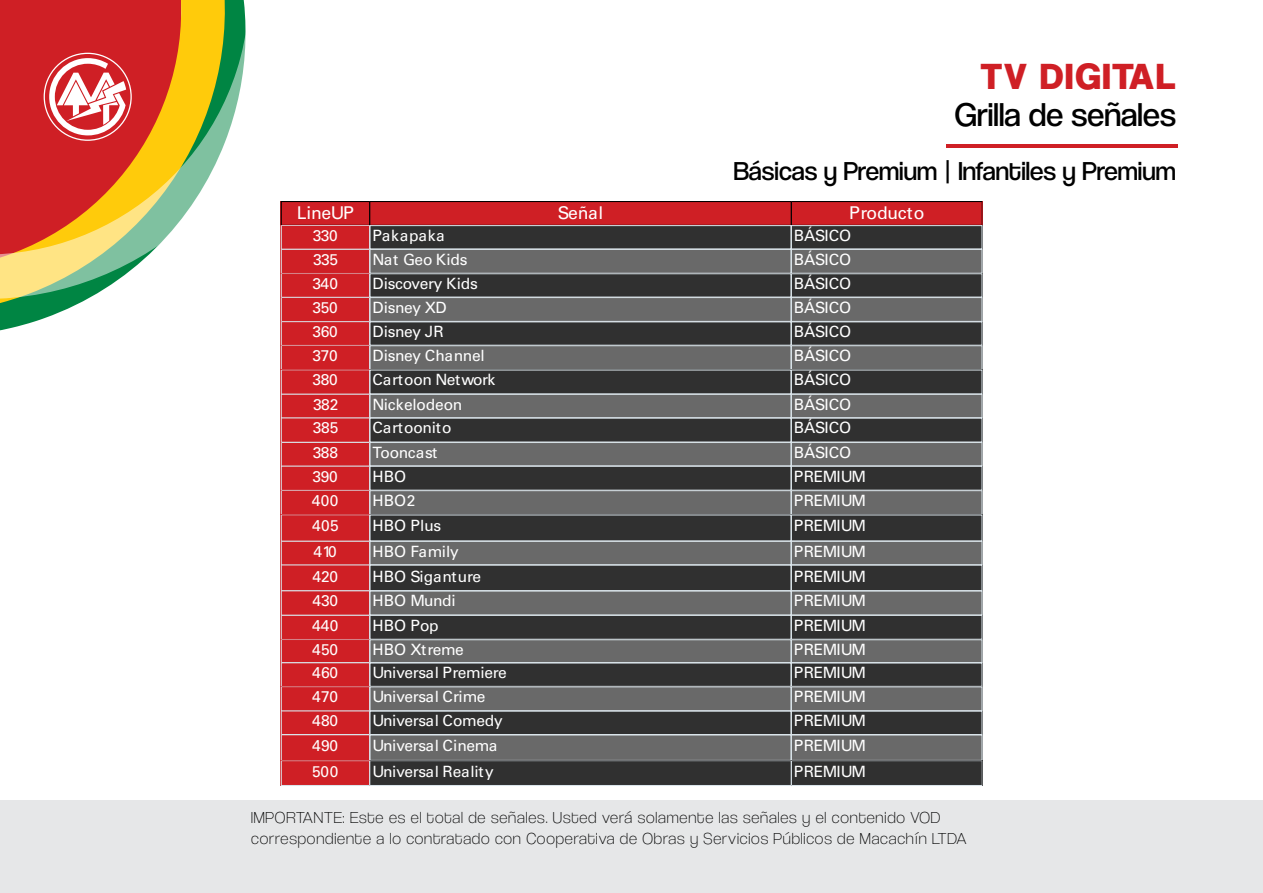
<style>
.page{position:relative;width:1263px;height:893px;background:#fff}
.page>*{position:absolute;margin:0;border:0;box-sizing:border-box;transform-origin:0 0}
.t1{font:37.95px "Coolvetica Hv";letter-spacing:.05em;color:#cf1f25}
.t2{font:34.05px "Coolvetica Bk";color:#000}
.t3{font:27px "Coolvetica Bk";color:#000}
.t4{font:17.55px "Univers LT Std";letter-spacing:-.015em;color:#fff}
.t5{font:16.5px/21px "Coolvetica El";letter-spacing:.05em;color:#000}
.t6{font:15.6px "Univers LT Std";letter-spacing:-.01em;color:#fff}
.t7{font:15.6px "Univers LT Std";letter-spacing:.045em;color:#fff}
</style>
<div class="page">
<svg style="left:281px;top:201px;width:701px;height:585px;background:#674d4e"></svg>
<hr style="left:1044px;top:144px;width:134px;height:3px;background:#cf1f25">
<hr style="left:946px;top:144px;width:98px;height:3px;background:#cf1f25">
<svg style="left:0;top:0;width:246px;height:331px"></svg>
<svg style="left:49px;top:58px;width:77px;height:77px"></svg>
<div style="left:0;top:800px;width:1263px;height:93px;background:#e6e7e8"></div>
<h1 class="t1" style="left:981px;top:54px;width:196px">TV DIGITAL</h1>
<h2 class="t2" style="left:955px;top:95px;width:223px">Grilla de señales</h2>
<h3 class="t3" style="left:734px;top:155px;width:444px">Básicas y Premium | Infantiles y Premium</h3>
<p class="t4" style="left:297px;top:202px;width:59px">LineUP</p>
<p class="t4" style="left:558px;top:202px;width:47px">Señal</p>
<p class="t4" style="left:849px;top:202px;width:77px">Producto</p>
<p class="t6" style="left:313px;top:226px;width:26px">330</p>
<p class="t7" style="left:372px;top:226px;width:74px">Pakapaka</p>
<p class="t6" style="left:794px;top:226px;width:59px">BÁSICO</p>
<p class="t6" style="left:313px;top:250px;width:26px">335</p>
<p class="t6" style="left:372px;top:250px;width:97px">Nat Geo Kids</p>
<p class="t6" style="left:794px;top:250px;width:59px">BÁSICO</p>
<p class="t6" style="left:312px;top:274px;width:27px">340</p>
<p class="t6" style="left:372px;top:274px;width:107px">Discovery Kids</p>
<p class="t6" style="left:794px;top:274px;width:59px">BÁSICO</p>
<p class="t6" style="left:313px;top:298px;width:27px">350</p>
<p class="t6" style="left:372px;top:298px;width:76px">Disney XD</p>
<p class="t6" style="left:794px;top:298px;width:59px">BÁSICO</p>
<p class="t6" style="left:313px;top:322px;width:27px">360</p>
<p class="t6" style="left:372px;top:322px;width:73px">Disney JR</p>
<p class="t6" style="left:794px;top:322px;width:59px">BÁSICO</p>
<p class="t6" style="left:313px;top:346px;width:27px">370</p>
<p class="t6" style="left:372px;top:346px;width:114px">Disney Channel</p>
<p class="t6" style="left:794px;top:346px;width:59px">BÁSICO</p>
<p class="t6" style="left:313px;top:371px;width:27px">380</p>
<p class="t6" style="left:372px;top:371px;width:124px">Cartoon Network</p>
<p class="t6" style="left:794px;top:371px;width:59px">BÁSICO</p>
<p class="t6" style="left:313px;top:395px;width:27px">382</p>
<p class="t6" style="left:372px;top:395px;width:91px">Nickelodeon</p>
<p class="t6" style="left:794px;top:395px;width:59px">BÁSICO</p>
<p class="t6" style="left:313px;top:419px;width:27px">385</p>
<p class="t6" style="left:372px;top:419px;width:81px">Cartoonito</p>
<p class="t6" style="left:794px;top:419px;width:59px">BÁSICO</p>
<p class="t6" style="left:313px;top:443px;width:27px">388</p>
<p class="t6" style="left:372px;top:443px;width:67px">Tooncast</p>
<p class="t6" style="left:794px;top:443px;width:59px">BÁSICO</p>
<p class="t6" style="left:313px;top:467px;width:27px">390</p>
<p class="t6" style="left:372px;top:467px;width:35px">HBO</p>
<p class="t6" style="left:794px;top:467px;width:74px">PREMIUM</p>
<p class="t6" style="left:312px;top:491px;width:28px">400</p>
<p class="t6" style="left:372px;top:491px;width:45px">HBO2</p>
<p class="t6" style="left:794px;top:491px;width:74px">PREMIUM</p>
<p class="t6" style="left:312px;top:516px;width:28px">405</p>
<p class="t6" style="left:372px;top:516px;width:70px">HBO Plus</p>
<p class="t6" style="left:794px;top:516px;width:74px">PREMIUM</p>
<p class="t6" style="left:313px;top:542px;width:25px">410</p>
<p class="t6" style="left:372px;top:542px;width:88px">HBO Family</p>
<p class="t6" style="left:794px;top:542px;width:74px">PREMIUM</p>
<p class="t6" style="left:312px;top:567px;width:27px">420</p>
<p class="t6" style="left:372px;top:567px;width:110px">HBO Siganture</p>
<p class="t6" style="left:794px;top:567px;width:74px">PREMIUM</p>
<p class="t6" style="left:312px;top:592px;width:27px">430</p>
<p class="t6" style="left:372px;top:592px;width:85px">HBO Mundi</p>
<p class="t6" style="left:794px;top:592px;width:74px">PREMIUM</p>
<p class="t6" style="left:312px;top:616px;width:28px">440</p>
<p class="t6" style="left:372px;top:616px;width:68px">HBO Pop</p>
<p class="t6" style="left:794px;top:616px;width:74px">PREMIUM</p>
<p class="t6" style="left:312px;top:640px;width:27px">450</p>
<p class="t6" style="left:372px;top:640px;width:93px">HBO Xtreme</p>
<p class="t6" style="left:794px;top:640px;width:74px">PREMIUM</p>
<p class="t6" style="left:312px;top:663px;width:28px">460</p>
<p class="t6" style="left:372px;top:663px;width:136px">Universal Premiere</p>
<p class="t6" style="left:794px;top:663px;width:74px">PREMIUM</p>
<p class="t6" style="left:312px;top:687px;width:27px">470</p>
<p class="t6" style="left:372px;top:687px;width:115px">Universal Crime</p>
<p class="t6" style="left:794px;top:687px;width:74px">PREMIUM</p>
<p class="t6" style="left:312px;top:712px;width:28px">480</p>
<p class="t6" style="left:372px;top:712px;width:132px">Universal Comedy</p>
<p class="t6" style="left:794px;top:712px;width:74px">PREMIUM</p>
<p class="t6" style="left:312px;top:736px;width:28px">490</p>
<p class="t6" style="left:372px;top:736px;width:127px">Universal Cinema</p>
<p class="t6" style="left:794px;top:736px;width:74px">PREMIUM</p>
<p class="t6" style="left:312px;top:762px;width:28px">500</p>
<p class="t6" style="left:372px;top:762px;width:123px">Universal Reality</p>
<p class="t6" style="left:794px;top:762px;width:74px">PREMIUM</p>
<p class="t5" style="left:251px;top:807px;width:717px">IMPORTANTE: Este es el total de señales. Usted verá solamente las señales y el contenido VOD correspondiente a lo contratado con Cooperativa de Obras y Servicios Públicos de Macachín LTDA</p>
</div>
